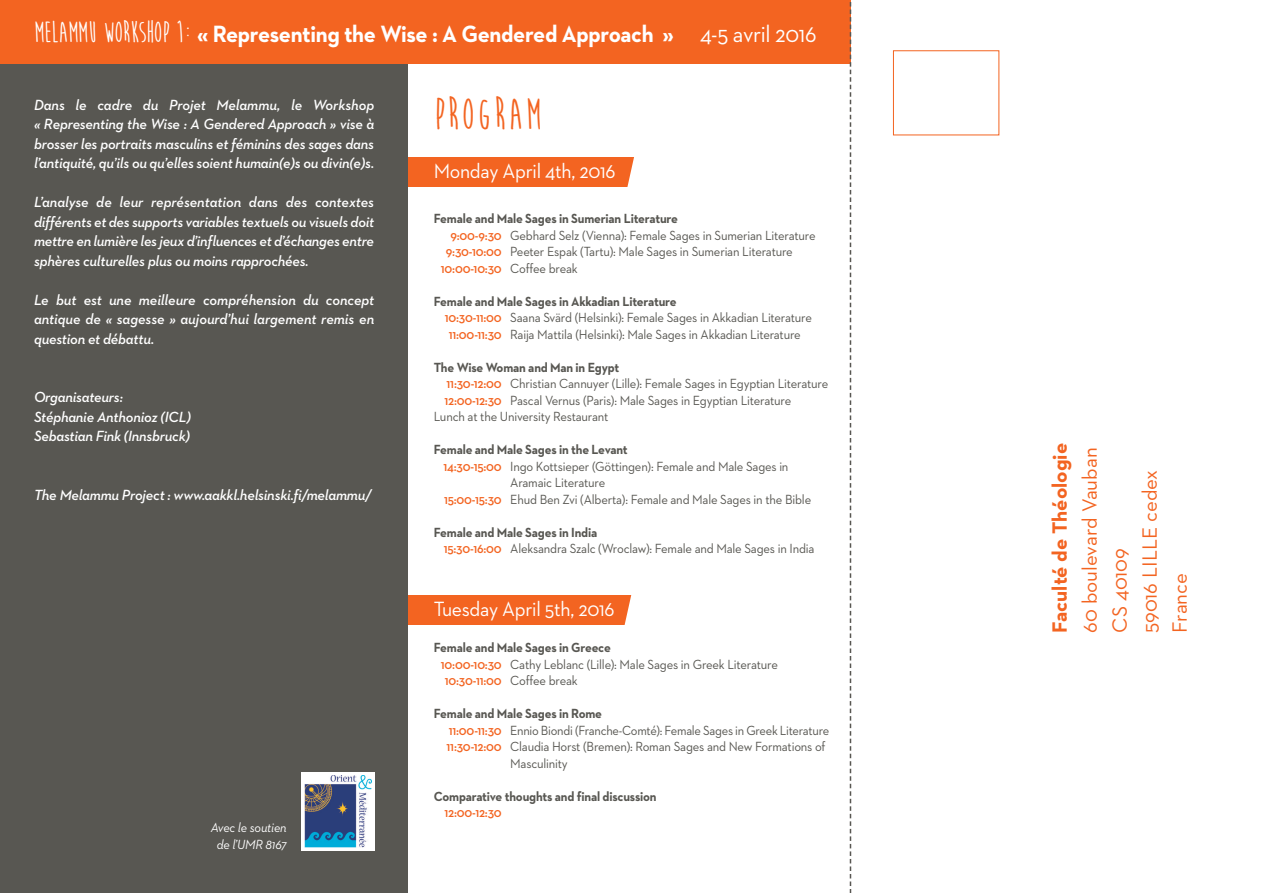
<style>
.page{position:relative;width:1263px;height:893px;background:#fff}
.page>*{position:absolute;margin:0;border:0;box-sizing:border-box;transform-origin:0 0}
.t1{font:700 45px "Moon Flower";letter-spacing:.05em;color:#f36421;scale:.94 1}
.t2{font:700 24px "Neutraface 2 Text";letter-spacing:-.015em;color:#fff;scale:.94 1}
.t3{font:21px/30px "Neutraface 2 Text";color:#f36421}
.t4{font:21px "Neutraface 2 Text";letter-spacing:-.015em;color:#fff;scale:.94 1}
.t5{font:700 21px "Neutraface 2 Text";color:#f36421}
.t6{font:italic 600 15px/19.5px "Neutraface 2 Text";letter-spacing:-.015em;color:#fff;text-align:justify}
.t7{font:13.5px/16.5px "Neutraface 2 Text";letter-spacing:-.015em;color:#585752;scale:.94 1}
.t8{font:700 13.5px "Neutraface 2 Text";letter-spacing:-.015em;color:#585752;scale:.94 1}
.t9{font:13.5px "Neutraface 2 Text";letter-spacing:-.015em;color:#585752;scale:.93 1}
.t10{font:600 13.5px "Neutraface 2 Text";letter-spacing:-.015em;color:#f36421;scale:.94 1}
.t11{font:italic 13.5px/16.5px "Neutraface 2 Text";letter-spacing:-.015em;color:#fff;text-align:center;scale:.94 1}
.s1{font-family:"Moon Flower";font-size:30px}
.s2{font-weight:400}
.s3{font-weight:600;color:#f36421}
.s4{font-weight:400;color:#585752}
.s5{font-weight:700}
</style>
<div class="page">
<div style="left:408px;top:157px;width:253px;height:30px;background:#f36421"></div>
<div style="left:408px;top:595px;width:238px;height:30px;background:#f36421"></div>
<div style="left:0;top:64px;width:408px;height:829px;background:#585752"></div>
<div style="left:0;top:0;width:850px;height:64px;background:#f36421"></div>
<svg style="left:850px;top:0;width:1px;height:893px"></svg>
<div style="left:893px;top:50px;width:106px;height:85px;border:1px solid #f36421"></div>
<svg style="left:627px;top:157px;width:34px;height:30px"></svg>
<svg style="left:624px;top:595px;width:22px;height:30px"></svg>
<div style="left:301px;top:772px;width:73px;height:78px;background:#fff"></div>
<img style="left:304px;top:775px;width:67px;height:72px">
<h2 class="t2" style="left:34px;top:25px;width:834px"><span class="s1">MELAMMU WORKSHOP 1:</span> « Representing the Wise : A Gendered Approach » <span class="s2">4-5 avril 2016</span></h2>
<p class="t6" style="left:34px;top:96px;width:342px">Dans le cadre du Projet Melammu, le Workshop « Representing the Wise : A Gendered Approach » vise à brosser les portraits masculins et féminins des sages dans l’antiquité, qu’ils ou qu’elles soient humain(e)s ou divin(e)s.</p>
<p class="t6" style="left:34px;top:193px;width:342px">L’analyse de leur représentation dans des contextes différents et des supports variables textuels ou visuels doit mettre en lumière les jeux d’influences et d’échanges entre sphères culturelles plus ou moins rapprochées.</p>
<p class="t6" style="left:34px;top:291px;width:342px">Le but est une meilleure compréhension du concept antique de « sagesse » aujourd’hui largement remis en question et débattu.</p>
<p class="t6" style="left:34px;top:388px;width:158px;text-align:left">Organisateurs:<br>Stéphanie Anthonioz (ICL)<br>Sebastian Fink (Innsbruck)</p>
<p class="t6" style="left:34px;top:486px;width:339px">The Melammu Project : www.aakkl.helsinski.fi/melammu/</p>
<p class="t11" style="left:211px;top:821px;width:82px">Avec le soutien de l’UMR 8167</p>
<h1 class="t1" style="left:434px;top:87px;width:115px">PROGRAM</h1>
<h3 class="t4" style="left:434px;top:163px;width:195px">Monday April 4th, 2016</h3>
<p class="t8" style="left:434px;top:213px;width:261px">Female and Male Sages in Sumerian Literature</p>
<p class="t7" style="left:450px;top:228px;width:390px"><span class="s3">9:00-9:30</span> Gebhard Selz (Vienna): Female Sages in Sumerian Literature</p>
<p class="t7" style="left:446px;top:244px;width:371px"><span class="s3">9:30-10:00</span> Peeter Espak (Tartu): Male Sages in Sumerian Literature</p>
<p class="t10" style="left:441px;top:263px;width:147px">10:00-10:30 <span class="s4">Coffee break</span></p>
<p class="t7" style="left:445px;top:294px;width:392px;text-indent:-11px"><span class="s5">Female and Male Sages in Akkadian Literature<br></span><span class="s3">10:30-11:00</span> Saana Svärd (Helsinki): Female Sages in Akkadian Literature<br><span class="s3">11:00-11:30</span> Raija Mattila (Helsinki): Male Sages in Akkadian Literature</p>
<p class="t8" style="left:434px;top:362px;width:199px">The Wise Woman and Man in Egypt</p>
<p class="t7" style="left:447px;top:376px;width:408px"><span class="s3">11:30-12:00</span> Christian Cannuyer (Lille): Female Sages in Egyptian Literature</p>
<p class="t7" style="left:444px;top:393px;width:371px"><span class="s3">12:00-12:30</span> Pascal Vernus (Paris): Male Sages in Egyptian Literature</p>
<p class="t7" style="left:434px;top:409px;width:187px">Lunch at the University Restaurant</p>
<p class="t8" style="left:434px;top:444px;width:208px">Female and Male Sages in the Levant</p>
<p class="t7" style="left:443px;top:459px;width:369px"><span class="s3">14:30-15:00</span> Ingo Kottsieper (Göttingen): Female and Male Sages in</p>
<p class="t7" style="left:510px;top:475px;width:103px">Aramaic Literature</p>
<p class="t7" style="left:444px;top:492px;width:392px"><span class="s3">15:00-15:30</span> Ehud Ben Zvi (Alberta): Female and Male Sages in the Bible</p>
<p class="t7" style="left:444px;top:525px;width:396px;text-indent:-10px"><span class="s5">Female and Male Sages in India<br></span><span class="s3">15:30-16:00</span> Aleksandra Szalc (Wroclaw): Female and Male Sages in India</p>
<h3 class="t4" style="left:434px;top:601px;width:194px">Tuesday April 5th, 2016</h3>
<p class="t7" style="left:441px;top:640px;width:360px;text-indent:-7px"><span class="s5">Female and Male Sages in Greece<br></span><span class="s3">10:00-10:30</span> Cathy Leblanc (Lille): Male Sages in Greek Literature<br><span class="s3">10:30-11:00</span> Coffee break</p>
<p class="t8" style="left:434px;top:708px;width:181px">Female and Male Sages in Rome</p>
<p class="t9" style="left:449px;top:725px;width:411px"><span class="s3">11:00-11:30</span> Ennio Biondi (Franche-Comté): Female Sages in Greek Literature</p>
<p class="t7" style="left:447px;top:739px;width:405px"><span class="s3">11:30-12:00</span> Claudia Horst (Bremen): Roman Sages and New Formations of</p>
<p class="t7" style="left:510px;top:756px;width:63px">Masculinity</p>
<p class="t8" style="left:434px;top:791px;width:239px">Comparative thoughts and final discussion</p>
<p class="t10" style="left:444px;top:807px;width:63px">12:00-12:30</p>
<h3 class="t5" style="left:1051px;top:633px;width:191px;rotate:-90deg">Faculté de Théologie</h3>
<h3 class="t3" style="left:1076px;top:633px;width:187px;rotate:-90deg">60 boulevard Vauban<br>CS 40109<br>59016 LILLE cedex<br>France</h3>
</div>
